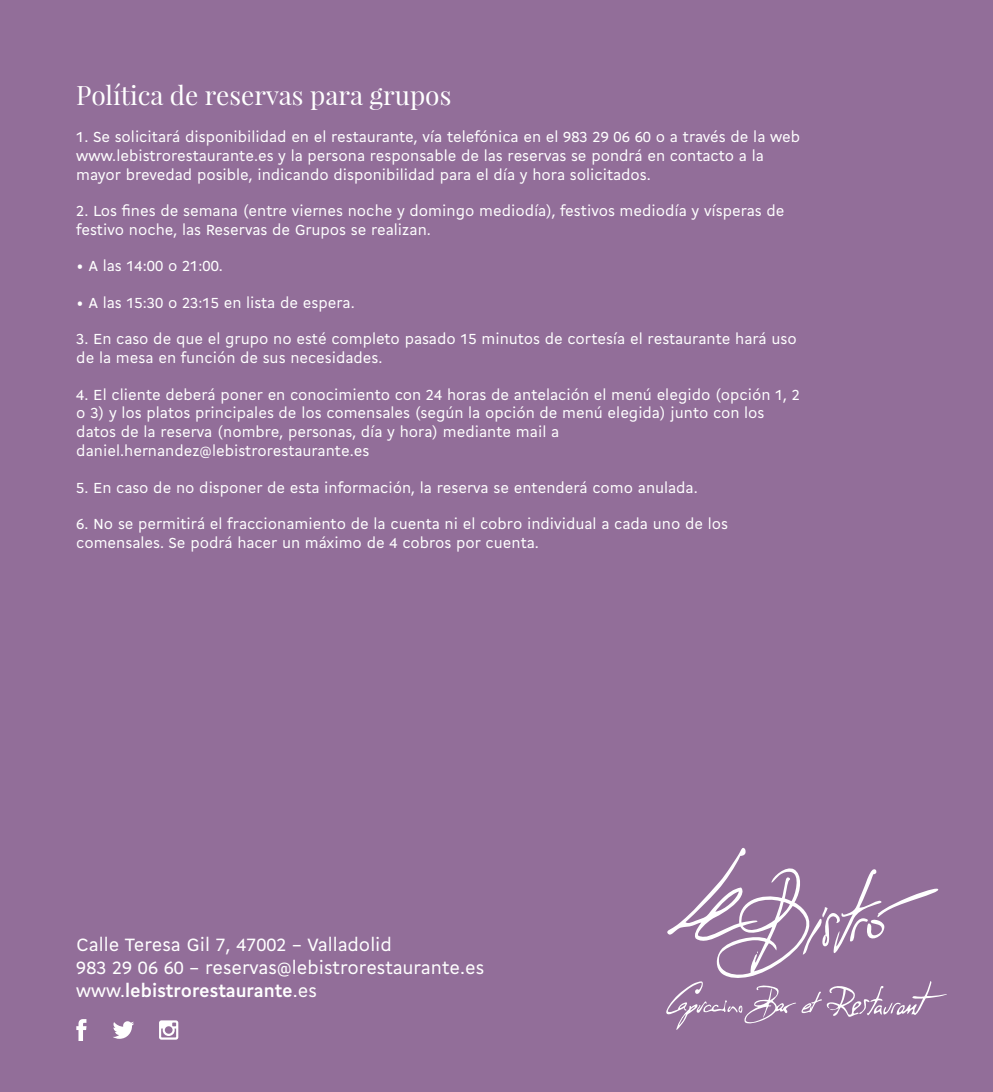
<style>
.page{position:relative;width:993px;height:1092px;background:#fff}
.page>*{position:absolute;margin:0;border:0;box-sizing:border-box;transform-origin:0 0}
.t1{font:26.25px "Playfair Display";color:#fff}
.t2{font:19.25px/23.1px "Cogito";color:#fff}
.t3{font:15.75px/18.9px "Cogito";color:#fff}
.s1{font-weight:700}
</style>
<div class="page">
<div style="left:0;top:0;width:992px;height:1091px;background:#926e99"></div>
<svg style="left:666px;top:847px;width:280px;height:183px"></svg>
<svg style="left:76px;top:1019px;width:10px;height:21px"></svg>
<svg style="left:113px;top:1021px;width:21px;height:17px"></svg>
<svg style="left:159px;top:1020px;width:19px;height:19px"></svg>
<h1 class="t1" style="left:76px;top:79px;width:376px">Política de reservas para grupos</h1>
<p class="t3" style="left:76px;top:126px;width:725px">1. Se solicitará disponibilidad en el restaurante, vía telefónica en el 983 29 06 60 o a través de la web www.lebistrorestaurante.es y la persona responsable de las reservas se pondrá en contacto a la mayor brevedad posible, indicando disponibilidad para el día y hora solicitados.</p>
<p class="t3" style="left:76px;top:200px;width:709px">2. Los fines de semana (entre viernes noche y domingo mediodía), festivos mediodía y vísperas de festivo noche, las Reservas de Grupos se realizan.</p>
<p class="t3" style="left:76px;top:256px;width:148px">• A las 14:00 o 21:00.</p>
<p class="t3" style="left:76px;top:292px;width:280px">• A las 15:30 o 23:15 en lista de espera.</p>
<p class="t3" style="left:76px;top:328px;width:721px">3. En caso de que el grupo no esté completo pasado 15 minutos de cortesía el restaurante hará uso de la mesa en función de sus necesidades.</p>
<p class="t3" style="left:76px;top:384px;width:725px">4. El cliente deberá poner en conocimiento con 24 horas de antelación el menú elegido (opción 1, 2 o 3) y los platos principales de los comensales (según la opción de menú elegida) junto con los datos de la reserva (nombre, personas, día y hora) mediante mail a daniel.hernandez@lebistrorestaurante.es</p>
<p class="t3" style="left:76px;top:477px;width:622px">5. En caso de no disponer de esta información, la reserva se entenderá como anulada.</p>
<p class="t3" style="left:76px;top:513px;width:653px">6. No se permitirá el fraccionamiento de la cuenta ni el cobro individual a cada uno de los comensales. Se podrá hacer un máximo de 4 cobros por cuenta.</p>
<p class="t2" style="left:76px;top:931px;width:409px">Calle Teresa Gil 7, 47002 – Valladolid<br>983 29 06 60 – reservas@lebistrorestaurante.es www.<span class="s1">lebistrorestaurante</span>.es</p>
</div>
